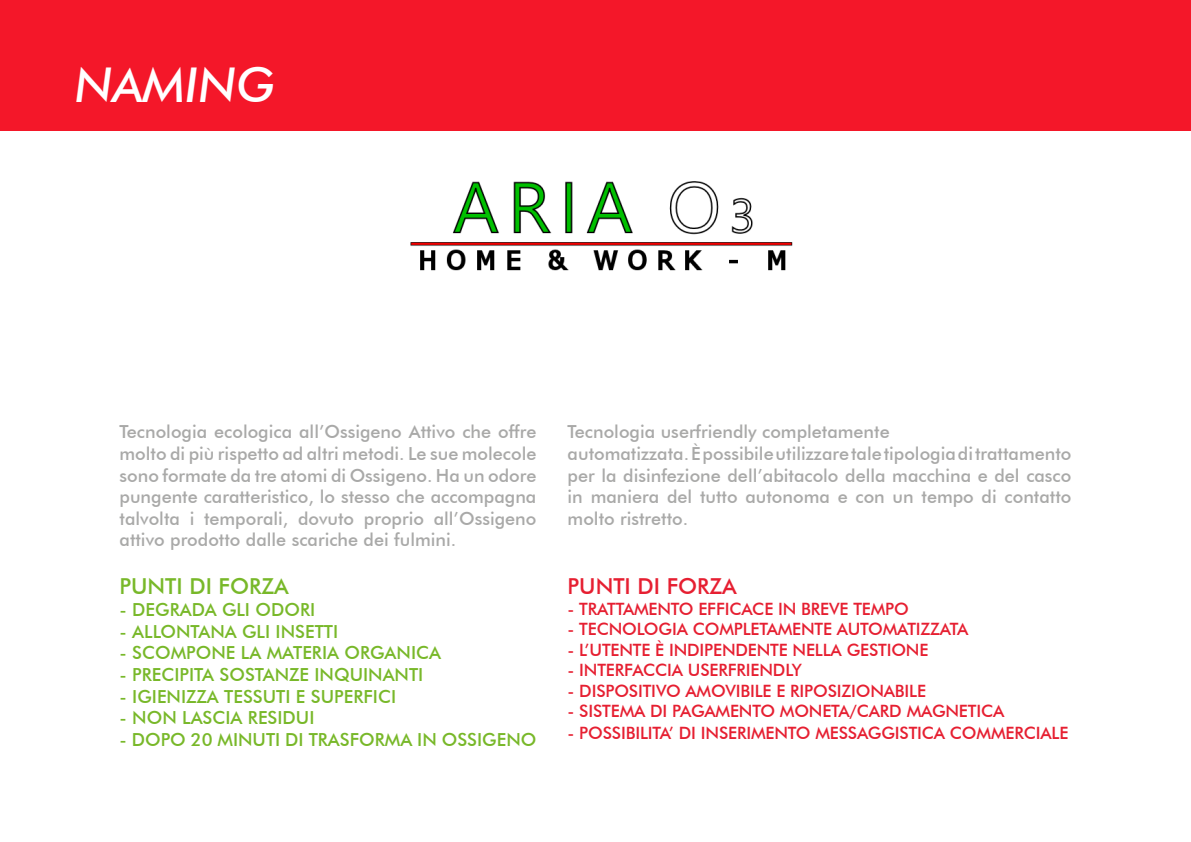
<style>
.page{position:relative;width:1191px;height:842px;background:#fff}
.page>*{position:absolute;margin:0;border:0;box-sizing:border-box;transform-origin:0 0}
.t1{font:italic 500 48px "Futura BT";color:#fff}
.t2{font:500 22px "Futura BT";color:#78b829}
.t3{font:500 22px "Futura BT";color:#e61f31}
.t4{font:500 18px/21.6px "Futura BT";color:#a9a9a8;text-align:justify}
.t5{font:500 18px "Futura BT";color:#78b829}
.t6{font:500 17px "Futura BT";letter-spacing:-.01em;color:#e61f31}
</style>
<div class="page">
<div style="left:0;top:0;width:1191px;height:130px;background:#f41729"></div>
<img style="left:410px;top:181px;width:383px;height:90px">
<h1 class="t1" style="left:75px;top:55px;width:202px">NAMING</h1>
<p class="t4" style="left:120px;top:421px;width:418px">Tecnologia ecologica all’Ossigeno Attivo che offre molto di più rispetto ad altri metodi. Le sue molecole sono formate da tre atomi di Ossigeno. Ha un odore pungente caratteristico, lo stesso che accompagna talvolta i temporali, dovuto proprio all’Ossigeno attivo prodotto dalle scariche dei fulmini.</p>
<p class="t2" style="left:120px;top:573px;width:171px">PUNTI DI FORZA</p>
<p class="t5" style="left:120px;top:599px;width:197px">- DEGRADA GLI ODORI</p>
<p class="t5" style="left:120px;top:620px;width:220px">- ALLONTANA GLI INSETTI</p>
<p class="t5" style="left:120px;top:642px;width:323px">- SCOMPONE LA MATERIA ORGANICA</p>
<p class="t5" style="left:120px;top:663px;width:305px">- PRECIPITA SOSTANZE INQUINANTI</p>
<p class="t5" style="left:120px;top:685px;width:278px">- IGIENIZZA TESSUTI E SUPERFICI</p>
<p class="t5" style="left:120px;top:707px;width:196px">- NON LASCIA RESIDUI</p>
<p class="t5" style="left:120px;top:728px;width:418px">- DOPO 20 MINUTI DI TRASFORMA IN OSSIGENO</p>
<p class="t4" style="left:567px;top:421px;width:505px;text-align:left">Tecnologia userfriendly completamente<br>automatizzata. È possibile utilizzare tale tipologia di trattamento per la disinfezione dell’abitacolo della macchina e del casco in maniera del tutto autonoma e con un tempo di contatto molto ristretto.</p>
<p class="t3" style="left:567px;top:573px;width:171px">PUNTI DI FORZA</p>
<p class="t6" style="left:567px;top:598px;width:343px">- TRATTAMENTO EFFICACE IN BREVE TEMPO</p>
<p class="t6" style="left:567px;top:619px;width:402px">- TECNOLOGIA COMPLETAMENTE AUTOMATIZZATA</p>
<p class="t6" style="left:567px;top:639px;width:362px">- L’UTENTE È INDIPENDENTE NELLA GESTIONE</p>
<p class="t6" style="left:567px;top:660px;width:236px">- INTERFACCIA USERFRIENDLY</p>
<p class="t6" style="left:567px;top:680px;width:360px">- DISPOSITIVO AMOVIBILE E RIPOSIZIONABILE</p>
<p class="t6" style="left:567px;top:700px;width:438px">- SISTEMA DI PAGAMENTO MONETA/CARD MAGNETICA</p>
<p class="t6" style="left:567px;top:722px;width:502px">- POSSIBILITA’ DI INSERIMENTO MESSAGGISTICA COMMERCIALE</p>
</div>
